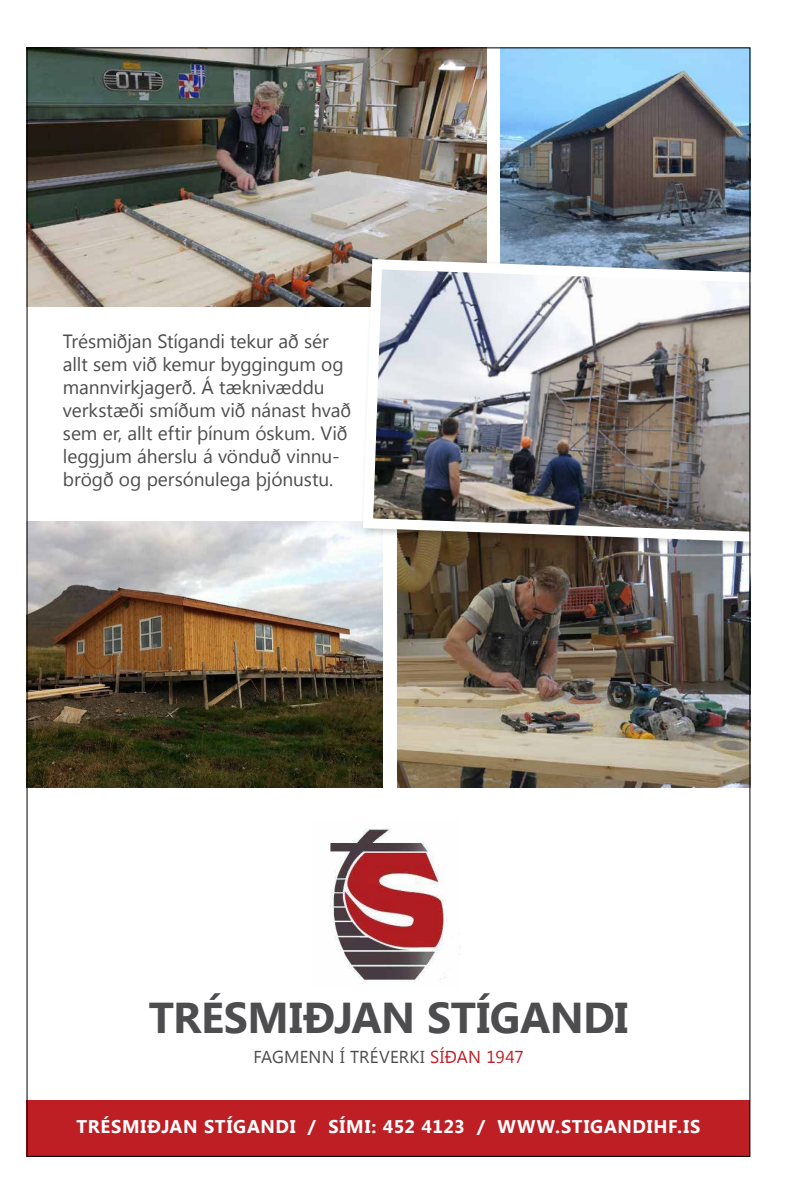
<style>
.page{position:relative;width:794px;height:1191px;background:#fff}
.page>*{position:absolute;margin:0;border:0;box-sizing:border-box;transform-origin:0 0}
.t1{font:700 43.1px "Microsoft Tai Le";letter-spacing:-.01em;color:#4d4d4f}
.t2{font:19.1px/23px "Microsoft Tai Le";letter-spacing:-.01em;color:#4d4d4f}
.t3{font:700 18.3px "Microsoft Tai Le";letter-spacing:.04em;color:#fff}
.t4{font:17.3px "Microsoft Tai Le";letter-spacing:.01em;color:#4d4d4f}
.s1{color:#be1f24}
</style>
<div class="page">
<div style="left:27px;top:1099px;width:723px;height:57px;background:#be1f24"></div>
<img style="left:29px;top:521px;width:353px;height:267px">
<img style="left:500px;top:50px;width:248px;height:204px">
<img style="left:29px;top:50px;width:457px;height:256px">
<img style="left:397px;top:553px;width:351px;height:235px">
<img style="left:330px;top:828px;width:117px;height:155px">
<img style="left:358px;top:254px;width:390px;height:295px">
<p class="t2" style="left:63px;top:331px;width:290px">Trésmiðjan Stígandi tekur að sér allt sem við kemur byggingum og mannvirkjagerð. Á tæknivæddu verkstæði smíðum við nánast hvað sem er, allt eftir þínum óskum. Við leggjum áherslu á vönduð vinnu&shy;brögð og persónulega þjónustu.</p>
<h1 class="t1" style="left:149px;top:993px;width:481px">TRÉSMIÐJAN STÍGANDI</h1>
<p class="t4" style="left:253px;top:1047px;width:272px">fagmenn í TréVerki <span class="s1">Síðan 1947</span></p>
<p class="t3" style="left:76px;top:1116px;width:625px">TRÉSMIÐJAN STÍGANDI / SÍMI: 452 4123 / WWW.STIGANDIHF.IS</p>
</div>
